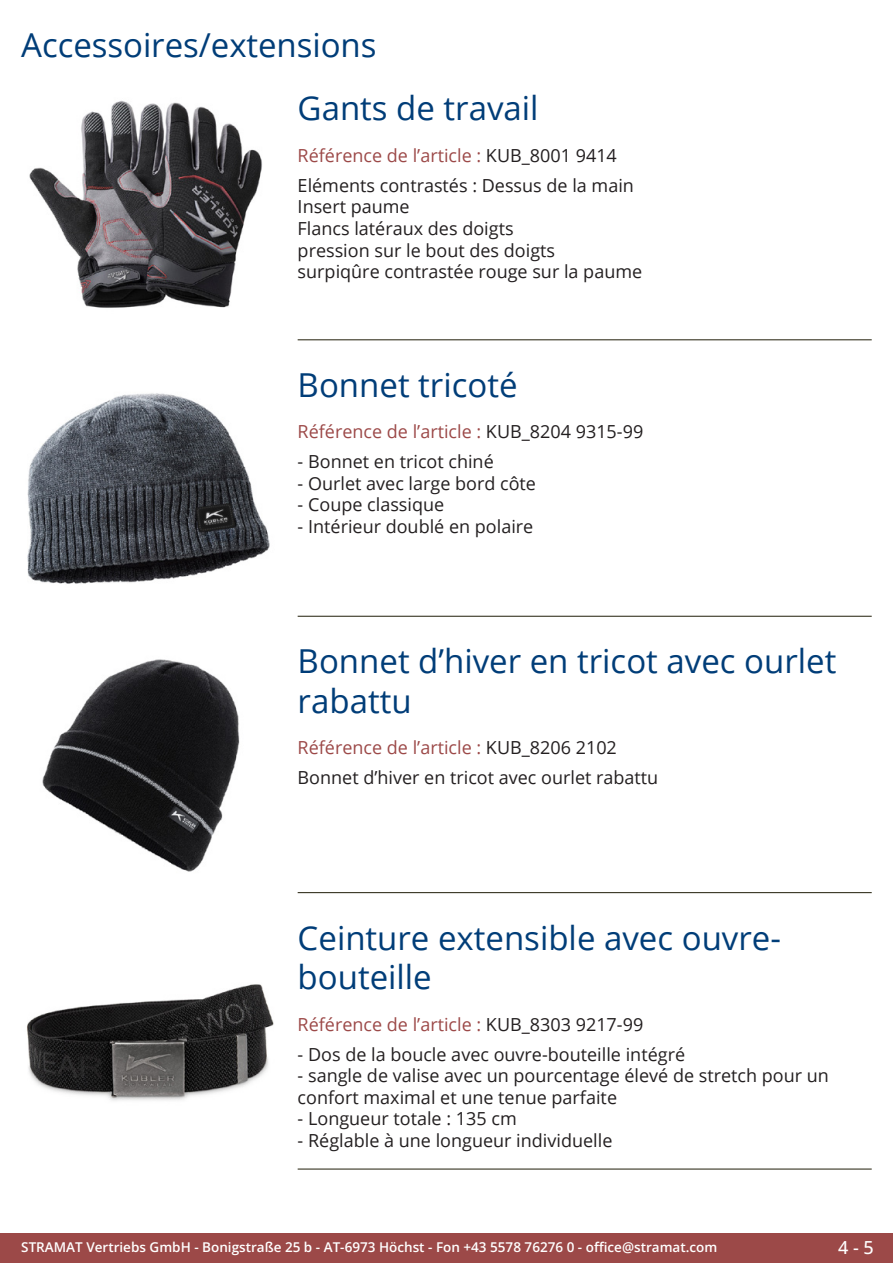
<style>
.page{position:relative;width:893px;height:1263px;background:#fff}
.page>*{position:absolute;margin:0;border:0;box-sizing:border-box;transform-origin:0 0}
.Produkttitel{font:33px/39.6px "Open Sans";color:#003d78}
.RastTitel{font:33px "Open Sans";color:#003d78}
.Beschreibung_Text{font:18px/21.6px "Open Sans";color:#231f20}
.TechDaten_Überschrif{font:18px "Open Sans";color:#9c4948}
.t1{font:500 18px "Open Sans";color:#fff}
.t2{font:600 13.5px "Open Sans";color:#fff}
.s1{color:#231f20}
</style>
<div class="page">
<div style="left:0;top:1233px;width:893px;height:30px;background:#9c4948"></div>
<hr style="left:298px;top:340px;width:574px;height:1px;background:#201d08">
<hr style="left:298px;top:616px;width:574px;height:1px;background:#201d08">
<hr style="left:298px;top:892px;width:574px;height:1px;background:#201d08">
<hr style="left:298px;top:1169px;width:574px;height:1px;background:#201d08">
<img style="left:29px;top:100px;width:233px;height:208px">
<img style="left:27px;top:393px;width:243px;height:191px">
<img style="left:42px;top:659px;width:198px;height:213px">
<img style="left:27px;top:984px;width:247px;height:117px">
<p class="RastTitel" style="left:21px;top:22px;width:357px">Accessoires/extensions</p>
<p class="Produkttitel" style="left:298px;top:88px;width:242px">Gants de travail</p>
<p class="TechDaten_Überschrif" style="left:298px;top:143px;width:321px">Référence de l’article : <span class="s1">KUB_8001 9414</span></p>
<p class="Beschreibung_Text" style="left:298px;top:174px;width:346px">Eléments contrastés : Dessus de la main<br>Insert paume<br>Flancs latéraux des doigts<br>pression sur le bout des doigts<br>surpiqûre contrastée rouge sur la paume</p>
<p class="Produkttitel" style="left:298px;top:364px;width:221px">Bonnet tricoté</p>
<p class="TechDaten_Überschrif" style="left:298px;top:420px;width:347px">Référence de l’article : <span class="s1">KUB_8204 9315-99</span></p>
<p class="Beschreibung_Text" style="left:298px;top:450px;width:198px">- Bonnet en tricot chiné</p>
<p class="Beschreibung_Text" style="left:298px;top:472px;width:240px">- Ourlet avec large bord côte</p>
<p class="Beschreibung_Text" style="left:298px;top:494px;width:148px">- Coupe classique</p>
<p class="Beschreibung_Text" style="left:298px;top:515px;width:237px">- Intérieur doublé en polaire</p>
<p class="Produkttitel" style="left:298px;top:640px;width:540px">Bonnet d’hiver en tricot avec ourlet rabattu</p>
<p class="TechDaten_Überschrif" style="left:298px;top:735px;width:321px">Référence de l’article : <span class="s1">KUB_8206 2102</span></p>
<p class="Beschreibung_Text" style="left:298px;top:766px;width:362px">Bonnet d’hiver en tricot avec ourlet rabattu</p>
<p class="Produkttitel" style="left:298px;top:917px;width:485px">Ceinture extensible avec ouvre&shy;bouteille</p>
<p class="TechDaten_Überschrif" style="left:298px;top:1012px;width:347px">Référence de l’article : <span class="s1">KUB_8303 9217-99</span></p>
<p class="Beschreibung_Text" style="left:298px;top:1043px;width:389px">- Dos de la boucle avec ouvre-bouteille intégré</p>
<p class="Beschreibung_Text" style="left:298px;top:1064px;width:533px">- sangle de valise avec un pourcentage élevé de stretch pour un confort maximal et une tenue parfaite</p>
<p class="Beschreibung_Text" style="left:298px;top:1107px;width:221px">- Longueur totale : 135 cm</p>
<p class="Beschreibung_Text" style="left:298px;top:1129px;width:316px">- Réglable à une longueur individuelle</p>
<p class="t2" style="left:21px;top:1238px;width:698px">STRAMAT Vertriebs GmbH - Bonigstraße 25 b - AT-6973 Höchst - Fon +43 5578 76276 0 - office@stramat.com</p>
<p class="t1" style="left:838px;top:1234px;width:37px">4 - 5</p>
</div>
